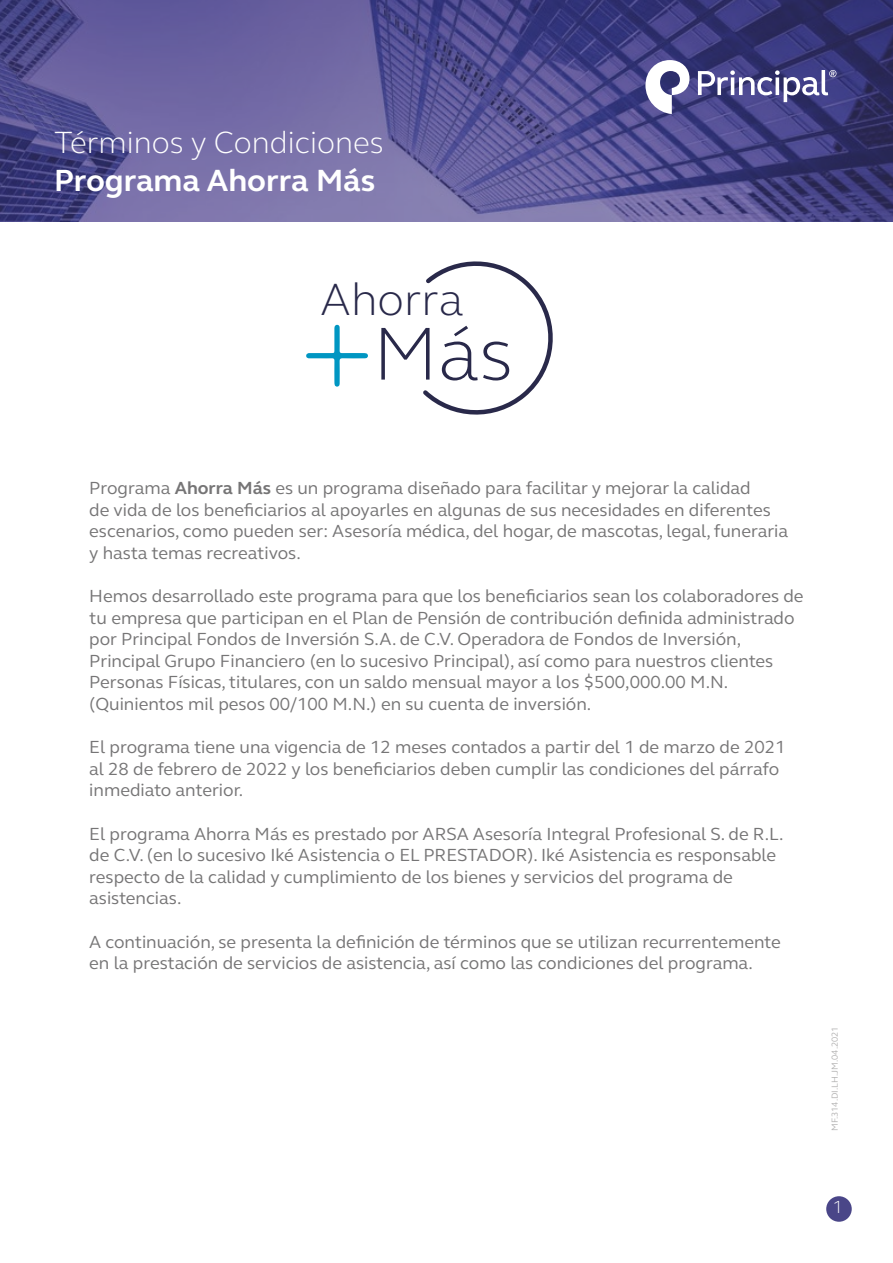
<style>
.page{position:relative;width:893px;height:1263px;background:#fff}
.page>*{position:absolute;margin:0;border:0;box-sizing:border-box;transform-origin:0 0}
.t1{font:300 76.8px "FS Elliot Pro";color:#29294a}
.t2{font:300 46.35px "FS Elliot Pro";color:#29294a}
.t3{font:300 31.5px "FS Elliot Pro";color:#fff}
.t4{font:700 31.5px "FS Elliot Pro";color:#fff}
.t5{font:18px "FS Elliot Pro";color:#767576}
.t6{font:300 18px "FS Elliot Pro";color:#fff}
.t7{font:9px "FS Elliot Pro";color:#999898}
.s1{font-weight:700}
</style>
<div class="page">
<div style="left:826px;top:1196px;width:26px;height:26px;background:#4a4688;border-radius:50%"></div>
<svg style="left:0;top:0;width:893px;height:221px;background:#585492"></svg>
<svg style="left:645px;top:60px;width:44px;height:54px"></svg>
<svg style="left:698px;top:70px;width:138px;height:32px"></svg>
<svg style="left:306px;top:325px;width:62px;height:62px"></svg>
<svg style="left:423px;top:261px;width:130px;height:154px"></svg>
<p class="t3" style="left:54px;top:121px;width:331px">Términos y Condiciones</p>
<p class="t4" style="left:54px;top:159px;width:323px">Programa Ahorra Más</p>
<h2 class="t2" style="left:320px;top:269px;width:144px">Ahorra</h2>
<h1 class="t1" style="left:373px;top:302px;width:142px">Más</h1>
<p class="t5" style="left:89px;top:476px;width:663px">Programa <span class="s1">Ahorra Más</span> es un programa diseñado para facilitar y mejorar la calidad</p>
<p class="t5" style="left:89px;top:497px;width:683px">de vida de los beneficiarios al apoyarles en algunas de sus necesidades en diferentes</p>
<p class="t5" style="left:89px;top:519px;width:700px">escenarios, como pueden ser: Asesoría médica, del hogar, de mascotas, legal, funeraria</p>
<p class="t5" style="left:89px;top:541px;width:213px">y hasta temas recreativos.</p>
<p class="t5" style="left:89px;top:584px;width:716px">Hemos desarrollado este programa para que los beneficiarios sean los colaboradores de</p>
<p class="t5" style="left:89px;top:605px;width:707px">tu empresa que participan en el Plan de Pensión de contribución definida administrado</p>
<p class="t5" style="left:89px;top:627px;width:653px">por Principal Fondos de Inversión S.A. de C.V. Operadora de Fondos de Inversión,</p>
<p class="t5" style="left:89px;top:649px;width:685px">Principal Grupo Financiero (en lo sucesivo Principal), así como para nuestros clientes</p>
<p class="t5" style="left:89px;top:670px;width:641px">Personas Físicas, titulares, con un saldo mensual mayor a los $500,000.00 M.N.</p>
<p class="t5" style="left:89px;top:692px;width:504px">(Quinientos mil pesos 00/100 M.N.) en su cuenta de inversión.</p>
<p class="t5" style="left:89px;top:735px;width:698px">El programa tiene una vigencia de 12 meses contados a partir del 1 de marzo de 2021</p>
<p class="t5" style="left:89px;top:757px;width:691px">al 28 de febrero de 2022 y los beneficiarios deben cumplir las condiciones del párrafo</p>
<p class="t5" style="left:89px;top:778px;width:155px">inmediato anterior.</p>
<p class="t5" style="left:89px;top:821px;width:696px">El programa Ahorra Más es prestado por ARSA Asesoría Integral Profesional S. de R.L.</p>
<p class="t5" style="left:89px;top:843px;width:688px">de C.V. (en lo sucesivo Iké Asistencia o EL PRESTADOR). Iké Asistencia es responsable</p>
<p class="t5" style="left:89px;top:865px;width:645px">respecto de la calidad y cumplimiento de los bienes y servicios del programa de</p>
<p class="t5" style="left:89px;top:886px;width:94px">asistencias.</p>
<p class="t5" style="left:89px;top:929px;width:693px">A continuación, se presenta la definición de términos que se utilizan recurrentemente</p>
<p class="t5" style="left:89px;top:951px;width:665px">en la prestación de servicios de asistencia, así como las condiciones del programa.</p>
<p class="t7" style="left:829px;top:1131px;width:106px;rotate:-90deg">MF.314.DI.LH.JM.04.2021</p>
<p class="t6" style="left:832px;top:1195px;width:12px">1</p>
</div>
